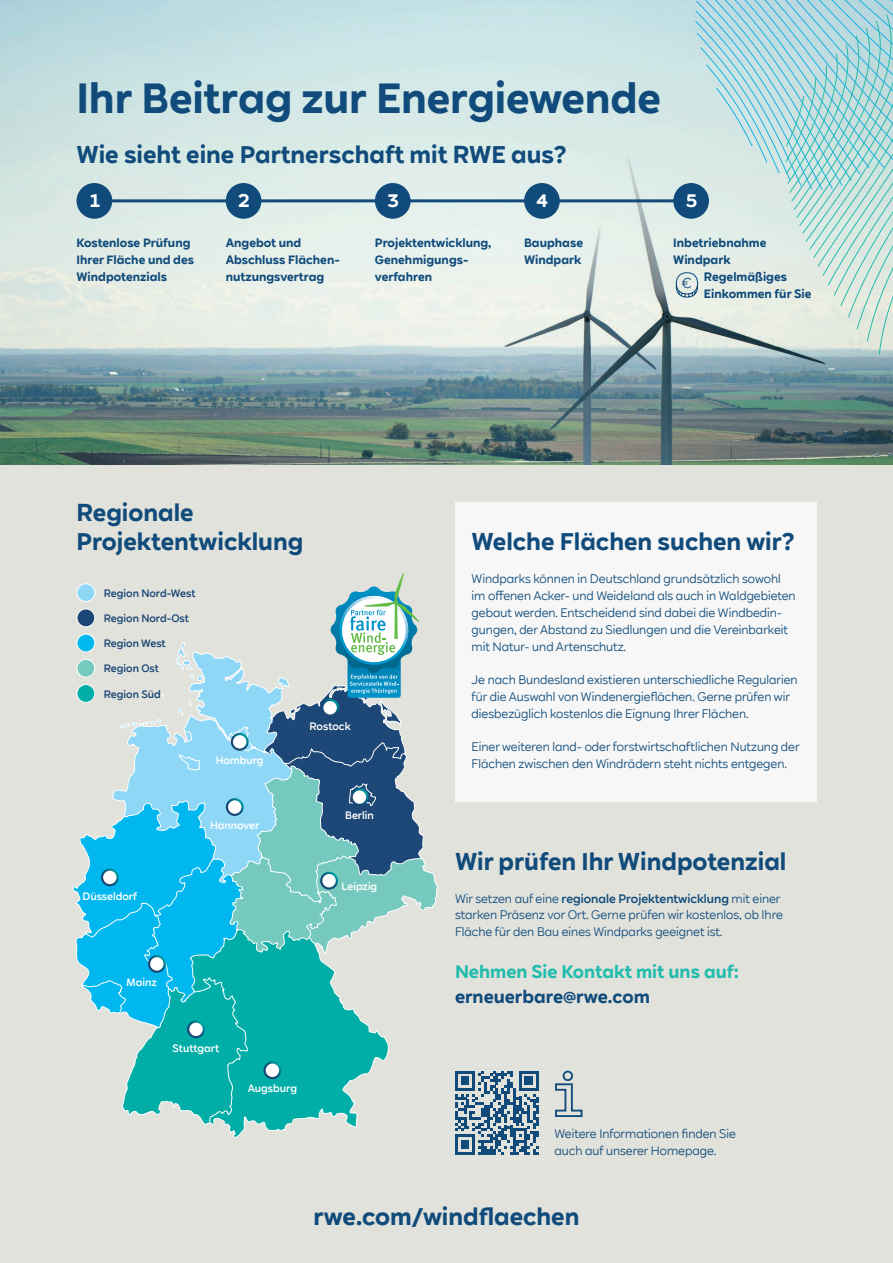
<style>
.page{position:relative;width:893px;height:1263px;background:#fff}
.page>*{position:absolute;margin:0;border:0;box-sizing:border-box;transform-origin:0 0}
.t1{font:700 42px "RWE Sans";letter-spacing:-.005em;color:#104b7b}
.t2{font:700 24px/29.2px "RWE Sans";color:#104b7b}
.t3{font:700 18px "RWE Sans";color:#22bcac}
.t4{font:700 18px "RWE Sans";color:#104b7b}
.t5{font:700 18px "RWE Sans";color:#fff}
.t6{font:14.25px "RWE Sans";color:#0e4b7c;scale:1.11 1}
.t7{font:12px/16.8px "RWE Sans";color:#104b7b}
.t8{font:700 12px/16.8px "RWE Sans";color:#104b7b}
.t9{font:500 10.5px "RWE Sans";color:#fff}
.t10{font:500 10.5px "RWE Sans";color:#1d4776}
.s1{font-weight:500}
</style>
<div class="page">
<img style="left:0;top:0;width:893px;height:466px">
<div style="left:0;top:466px;width:893px;height:797px;background:#e1e2dc"></div>
<hr style="left:93px;top:199px;width:601px;height:3px;background:#104b7b">
<div style="left:77px;top:183px;width:35px;height:36px;background:#104b7b;border-radius:50%"></div>
<div style="left:226px;top:183px;width:35px;height:36px;background:#104b7b;border-radius:50%"></div>
<div style="left:375px;top:183px;width:36px;height:36px;background:#104b7b;border-radius:50%"></div>
<div style="left:524px;top:183px;width:36px;height:36px;background:#104b7b;border-radius:50%"></div>
<svg style="left:673px;top:183px;width:36px;height:36px"></svg>
<div style="left:455px;top:502px;width:361px;height:300px;background:#f6f7f6"></div>
<svg style="left:555px;top:1070px;width:28px;height:47px"></svg>
<svg style="left:72px;top:573px;width:366px;height:565px"></svg>
<svg style="left:455px;top:1071px;width:84px;height:83px"></svg>
<svg style="left:675px;top:0;width:218px;height:355px;background:#c1dddc"></svg>
<h1 class="t1" style="left:77px;top:71px;width:586px">Ihr Beitrag zur Energiewende</h1>
<h2 class="t2" style="left:77px;top:140px;width:491px">Wie sieht eine Partnerschaft mit RWE aus?</h2>
<h3 class="t5" style="left:89px;top:190px;width:14px">1</h3>
<h3 class="t5" style="left:238px;top:190px;width:14px">2</h3>
<h3 class="t5" style="left:387px;top:190px;width:14px">3</h3>
<h3 class="t5" style="left:536px;top:190px;width:14px">4</h3>
<h3 class="t5" style="left:685px;top:190px;width:14px">5</h3>
<p class="t8" style="left:673px;top:235px;width:95px">Inbetriebnahme<br>Windpark</p>
<p class="t8" style="left:704px;top:268px;width:109px">Regelmäßiges<br>Einkommen für Sie</p>
<p class="t8" style="left:77px;top:235px;width:119px">Kostenlose Prüfung<br>Ihrer Fläche und des<br>Windpotenzials</p>
<p class="t8" style="left:226px;top:235px;width:116px">Angebot und<br>Abschluss Flächen&shy;nutzungsvertrag</p>
<p class="t8" style="left:375px;top:235px;width:118px">Projektentwicklung,<br>Genehmigungs&shy;verfahren</p>
<p class="t8" style="left:524px;top:235px;width:60px">Bauphase<br>Windpark</p>
<p class="t6" style="left:681px;top:271px;width:12px">€</p>
<h2 class="t2" style="left:77px;top:498px;width:228px">Regionale<br>Projektentwicklung</h2>
<p class="t10" style="left:104px;top:586px;width:93px">Region Nord-West</p>
<p class="t10" style="left:104px;top:612px;width:87px">Region Nord-Ost</p>
<p class="t10" style="left:104px;top:637px;width:63px">Region West</p>
<p class="t10" style="left:104px;top:662px;width:57px">Region Ost</p>
<p class="t10" style="left:104px;top:687px;width:58px">Region Süd</p>
<p class="t9" style="left:216px;top:754px;width:49px">Hamburg</p>
<p class="t9" style="left:310px;top:720px;width:43px">Rostock</p>
<p class="t9" style="left:210px;top:819px;width:51px">Hannover</p>
<p class="t9" style="left:345px;top:809px;width:30px">Berlin</p>
<p class="t9" style="left:82px;top:889px;width:56px">Düsseldorf</p>
<p class="t9" style="left:342px;top:879px;width:37px">Leipzig</p>
<p class="t9" style="left:127px;top:976px;width:32px">Mainz</p>
<p class="t9" style="left:173px;top:1041px;width:48px">Stuttgart</p>
<p class="t9" style="left:248px;top:1082px;width:51px">Augsburg</p>
<h2 class="t2" style="left:472px;top:527px;width:324px">Welche Flächen suchen wir?</h2>
<p class="t7" style="left:472px;top:571px;width:326px">Windparks können in Deutschland grundsätzlich sowohl im offenen Acker- und Weideland als auch in Waldgebieten gebaut werden. Entscheidend sind dabei die Windbedin&shy;gungen, der Abstand zu Siedlungen und die Vereinbarkeit mit Natur- und Artenschutz.</p>
<p class="t7" style="left:472px;top:672px;width:328px">Je nach Bundesland existieren unterschiedliche Regularien für die Auswahl von Windenergieflächen. Gerne prüfen wir diesbezüglich kostenlos die Eignung Ihrer Flächen.</p>
<p class="t7" style="left:472px;top:739px;width:330px">Einer weiteren land- oder forstwirtschaftlichen Nutzung der<br>Flächen zwischen den Windrädern steht nichts entgegen.</p>
<h2 class="t2" style="left:455px;top:847px;width:333px">Wir prüfen Ihr Windpotenzial</h2>
<p class="t7" style="left:455px;top:890px;width:329px">Wir setzen auf eine <span class="s1">regionale Projektentwicklung</span> mit einer starken Präsenz vor Ort. Gerne prüfen wir kostenlos, ob Ihre<br>Fläche für den Bau eines Windparks geeignet ist.</p>
<h3 class="t3" style="left:455px;top:960px;width:285px">Nehmen Sie Kontakt mit uns auf:</h3>
<h3 class="t4" style="left:455px;top:985px;width:196px">erneuerbare@rwe.com</h3>
<p class="t7" style="left:554px;top:1125px;width:183px">Weitere Informationen finden Sie auch auf unserer Homepage.</p>
<h2 class="t2" style="left:313px;top:1202px;width:268px">rwe.com/windflaechen</h2>
</div>
